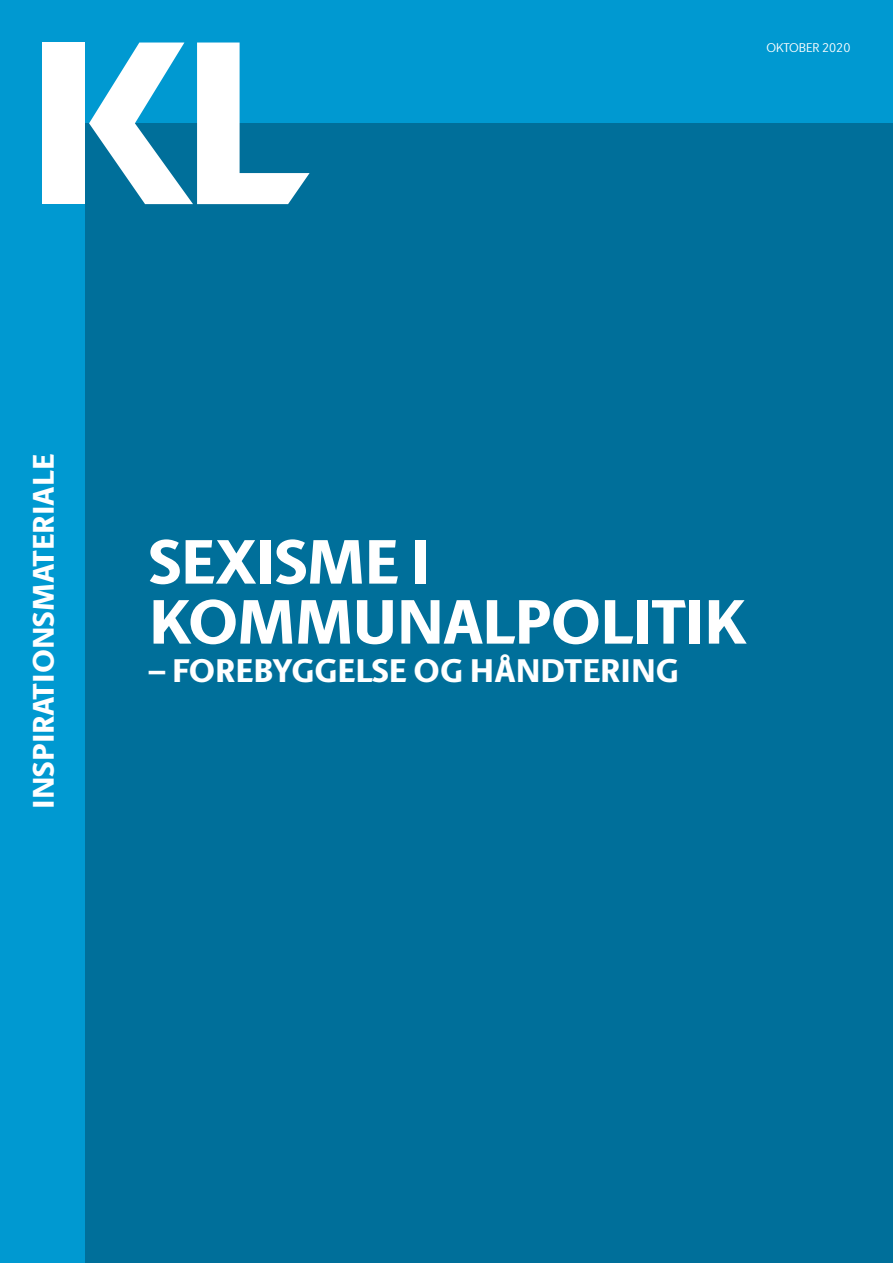
<style>
.page{position:relative;width:893px;height:1263px;background:#0099d1}
.page>*{position:absolute;margin:0;border:0;box-sizing:border-box;transform-origin:0 0}
.Forside_OVERSKRIFT1{font:800 63px "ID Sans";letter-spacing:-.015em;color:#fff}
.Rubrik_2_-_SANS{font:800 33px "ID Sans";color:#fff}
.Forside_RYG_-_SANS{font:800 30px "ID Sans";color:#fff}
.Forside_TOP2_-_SANS{font:300 12.75px "ID Sans";color:#fff}
</style>
<div class="page">
<div style="left:85px;top:123px;width:808px;height:1140px;background:#006f9a"></div>
<div style="left:43px;top:43px;width:42px;height:161px;background:#fff"></div>
<svg style="left:89px;top:43px;width:221px;height:161px"></svg>
<p class="Forside_TOP2_-_SANS" style="left:767px;top:40px;width:85px">OKTOBER 2020</p>
<p class="Forside_RYG_-_SANS" style="left:25px;top:809px;width:356px;rotate:-90deg">INSPIRATIONSMATERIALE</p>
<h1 class="Forside_OVERSKRIFT1" style="left:149px;top:523px;width:283px">SEXISME I</h1>
<h1 class="Forside_OVERSKRIFT1" style="left:149px;top:583px;width:599px">KOMMUNALPOLITIK</h1>
<h2 class="Rubrik_2_-_SANS" style="left:149px;top:651px;width:532px">– FOREBYGGELSE OG HÅNDTERING</h2>
</div>
